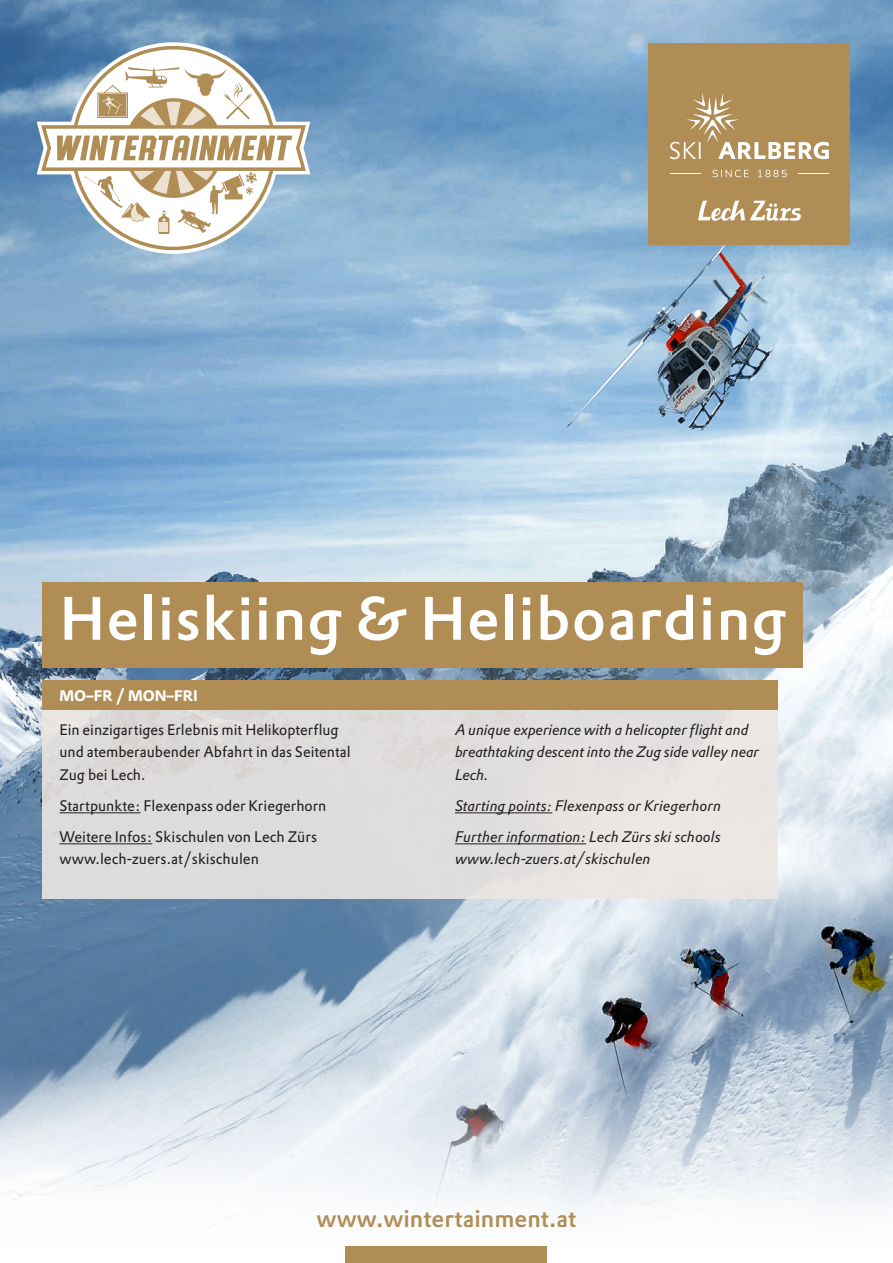
<style>
.page{position:relative;width:893px;height:1263px;background:#fff}
.page>*{position:absolute;margin:0;border:0;box-sizing:border-box;transform-origin:0 0}
.Titel_groß{font:500 60px "DTL Prokyon TOT";letter-spacing:.02em;color:#fff}
.t1{font:500 24px "DTL Prokyon TOT";color:#b18d56}
.Fließtext_EN_Underline{font:italic 15px/22.5px "DTL Prokyon TOT";color:#231f20}
.Fließtext_DE_Underline{font:15px/22.5px "DTL Prokyon TOT";color:#231f20}
.Fließtext_DE{font:15px/22.5px "DTL Prokyon TOT";color:#231f20}
.Fließtext_EN{font:italic 15px/22.5px "DTL Prokyon TOT";letter-spacing:-.01em;color:#231f20}
.Wochentage___Uhrzeit{font:700 15px "DTL Prokyon TOT";color:#fff}
</style>
<div class="page">
<img style="left:0;top:0;width:893px;height:1064px">
<svg style="left:0;top:1064px;width:893px;height:154px"></svg>
<div style="left:43px;top:710px;width:735px;height:188px;background:linear-gradient(to right,#d9d8d8,#e9e5e3)"></div>
<div style="left:43px;top:680px;width:735px;height:30px;background:#b18d56"></div>
<hr style="left:60px;top:812px;width:81px;height:1px;background:#231f20">
<hr style="left:60px;top:843px;width:92px;height:1px;background:#231f20">
<hr style="left:455px;top:812px;width:97px;height:1px;background:#231f20">
<hr style="left:455px;top:843px;width:131px;height:1px;background:#231f20">
<div style="left:43px;top:583px;width:760px;height:85px;background:#b18d56"></div>
<div style="left:345px;top:1246px;width:202px;height:17px;background:#b18d56"></div>
<svg style="left:58px;top:42px;width:231px;height:212px"></svg>
<svg style="left:37px;top:67px;width:273px;height:167px"></svg>
<div style="left:648px;top:43px;width:202px;height:201px;background:#b18d56"></div>
<svg style="left:670px;top:93px;width:159px;height:66px"></svg>
<hr style="left:670px;top:173px;width:30px;height:1px;background:#fff">
<hr style="left:799px;top:173px;width:30px;height:1px;background:#fff">
<svg style="left:712px;top:170px;width:75px;height:7px"></svg>
<svg style="left:698px;top:201px;width:103px;height:20px"></svg>
<p class="Titel_groß" style="left:60px;top:580px;width:728px">Heliskiing &amp; Heliboarding</p>
<p class="Wochentage___Uhrzeit" style="left:60px;top:686px;width:140px">MO–FR / MON–FRI</p>
<p class="Fließtext_DE" style="left:60px;top:718px;width:293px">Ein einzigartiges Erlebnis mit Helikopterflug und atemberaubender Abfahrt in das Seitental<br>Zug bei Lech.</p>
<p class="Fließtext_DE_Underline" style="left:60px;top:794px;width:268px">Startpunkte: Flexenpass oder Kriegerhorn</p>
<p class="Fließtext_DE_Underline" style="left:60px;top:825px;width:259px">Weitere Infos: Skischulen von Lech Zürs www.lech-zuers.at/skischulen</p>
<p class="Fließtext_EN" style="left:455px;top:718px;width:306px">A unique experience with a helicopter flight and breathtaking descent into the Zug side valley near<br>Lech.</p>
<p class="Fließtext_EN_Underline" style="left:455px;top:794px;width:268px">Starting points: Flexenpass or Kriegerhorn</p>
<p class="Fließtext_EN_Underline" style="left:455px;top:825px;width:267px">Further information: Lech Zürs ski schools www.lech-zuers.at/skischulen</p>
<h2 class="t1" style="left:317px;top:1203px;width:261px">www.wintertainment.at</h2>
</div>
